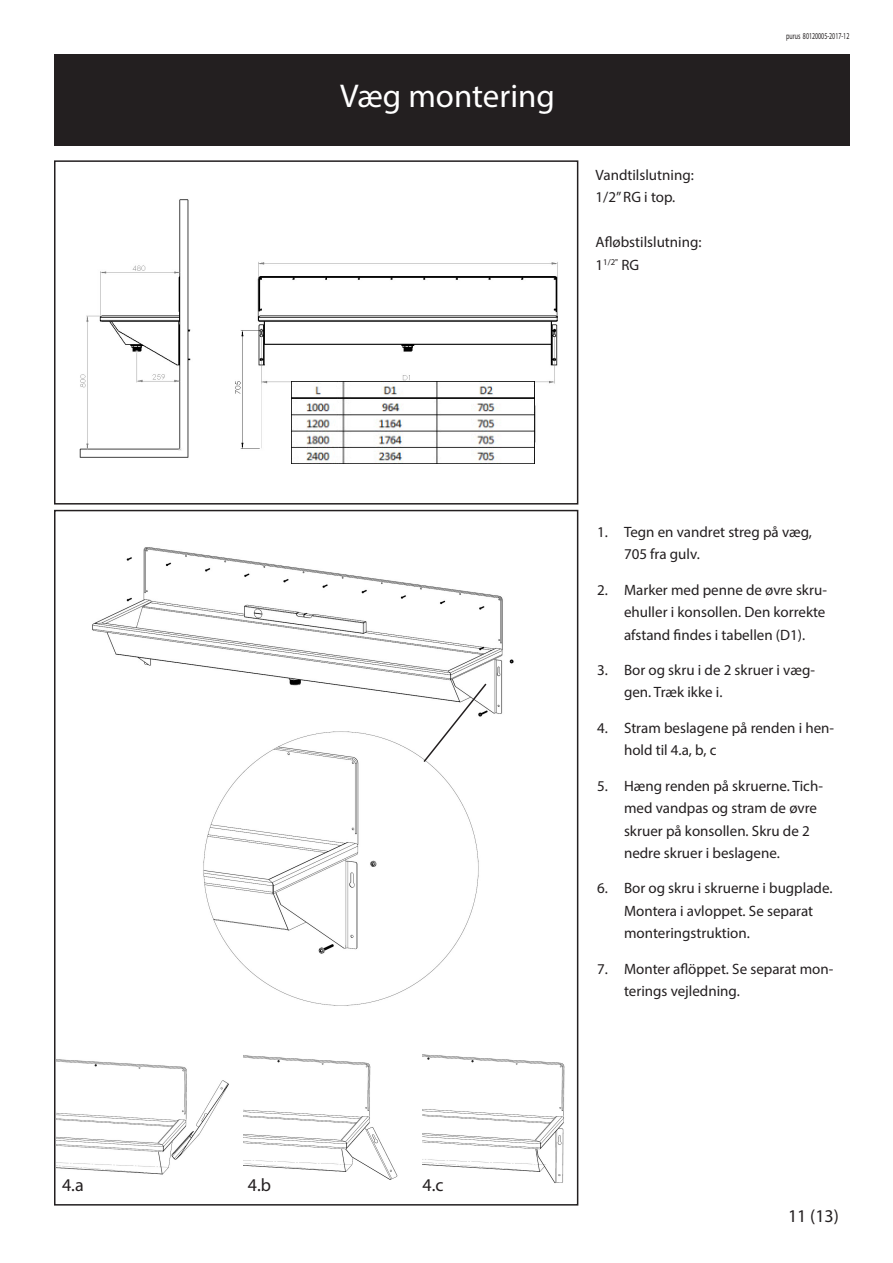
<style>
.page{position:relative;width:893px;height:1263px;background:#fff}
.page>*{position:absolute;margin:0;border:0;box-sizing:border-box;transform-origin:0 0}
.t1{font:33px "Myriad Pro";color:#fff}
.t2{font:18px "Myriad Pro";color:#231f20}
.brödtext_9p{font:15px/22.5px "Myriad Pro";color:#231f20}
.mellanrubrik{font:9px "Myriad Pro";color:#231f20;scale:.66 1}
.brödtext_9p-2{font:8.7px "Myriad Pro";color:#231f20}
.s1{font-size:15px}
</style>
<div class="page">
<div style="left:54px;top:160px;width:524px;height:344px;border:2px solid #231f20"></div>
<div style="left:54px;top:54px;width:795px;height:91px;background:#231f20"></div>
<img style="left:79px;top:199px;width:479px;height:265px">
<img style="left:57px;top:1055px;width:187px;height:120px">
<img style="left:244px;top:1055px;width:154px;height:125px">
<img style="left:422px;top:1050px;width:157px;height:138px">
<img style="left:203px;top:731px;width:276px;height:275px">
<img style="left:92px;top:547px;width:422px;height:167px">
<svg style="left:422px;top:682px;width:66px;height:82px"></svg>
<img style="left:292px;top:381px;width:243px;height:83px">
<p class="t1" style="left:340px;top:75px;width:216px">Væg montering</p>
<p class="brödtext_9p" style="left:596px;top:163px;width:100px">Vandtilslutning:<br>1/2” RG i top.</p>
<p class="brödtext_9p" style="left:596px;top:231px;width:108px">Afløbstilslutning:</p>
<p class="brödtext_9p-2" style="left:596px;top:257px;width:45px"><span class="s1">1</span>1/2" <span class="s1">RG</span></p>
<p class="mellanrubrik" style="left:786px;top:30px;width:97px">purus 80120005-2017-12</p>
<p class="t2" style="left:62px;top:1173px;width:23px">4.a</p>
<p class="t2" style="left:248px;top:1173px;width:25px">4.b</p>
<p class="t2" style="left:422px;top:1173px;width:23px">4.c</p>
<p class="brödtext_9p" style="left:624px;top:520px;width:190px;text-indent:-27px">1. Tegn en vandret streg på væg,<br>705 fra gulv.</p>
<p class="brödtext_9p" style="left:624px;top:578px;width:204px;text-align:justify;text-indent:-27px">2. Marker med penne de øvre skru&shy;ehuller i konsollen. Den korrekte afstand findes i tabellen (D1).</p>
<p class="brödtext_9p" style="left:624px;top:658px;width:193px;text-indent:-27px">3. Bor og skru i de 2 skruer i væg&shy;gen. Træk ikke i.</p>
<p class="brödtext_9p" style="left:624px;top:716px;width:212px;text-indent:-27px">4. Stram beslagene på renden i hen&shy;hold til 4.a, b, c</p>
<p class="brödtext_9p" style="left:624px;top:774px;width:200px;text-indent:-27px">5. Hæng renden på skruerne. Tich&shy;med vandpas og stram de øvre skruer på konsollen. Skru de 2 nedre skruer i beslagene.</p>
<p class="brödtext_9p" style="left:624px;top:877px;width:210px;text-indent:-27px">6. Bor og skru i skruerne i bugplade.<br>Montera i avloppet. Se separat monteringstruktion.</p>
<p class="brödtext_9p" style="left:624px;top:957px;width:211px;text-indent:-27px">7. Monter aflöppet. Se separat mon&shy;terings vejledning.</p>
<p class="t2" style="left:788px;top:1205px;width:52px">11 (13)</p>
</div>
